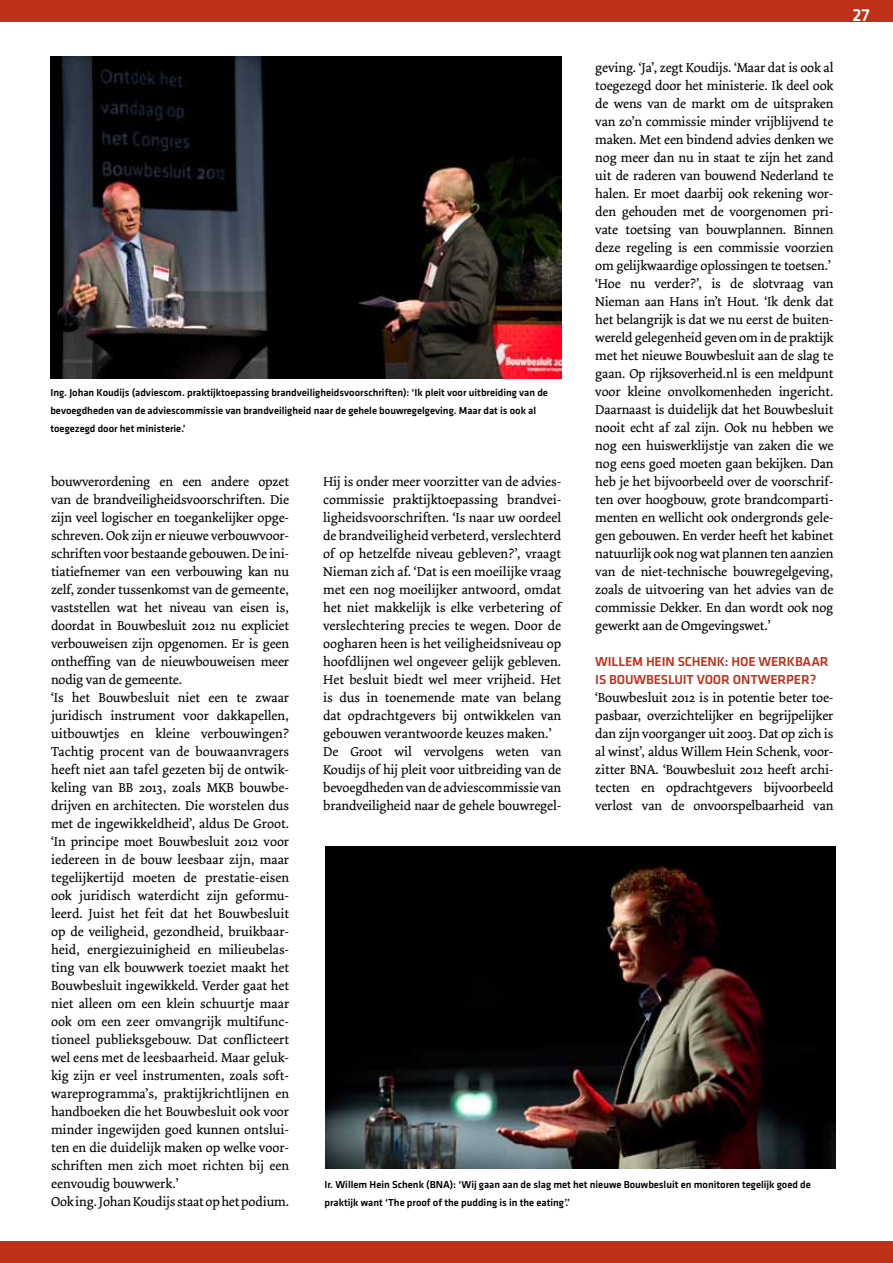
<style>
.page{position:relative;width:893px;height:1263px;background:#fff}
.page>*{position:absolute;margin:0;border:0;box-sizing:border-box;transform-origin:0 0}
.t1{font:500 18px "Klavika";color:#fff}
.t2{font:13.5px/18px "Dolly";letter-spacing:-.01em;color:#000}
.t3{font:500 13.5px "Klavika";letter-spacing:-.01em;color:#c0311a}
.t4{font:500 10.5px/18px "Klavika";color:#000}
</style>
<div class="page">
<div style="left:0;top:0;width:893px;height:21px;background:#c0311a"></div>
<div style="left:0;top:1242px;width:893px;height:21px;background:#c0311a"></div>
<img style="left:325px;top:846px;width:511px;height:322px">
<img style="left:51px;top:57px;width:511px;height:321px">
<p class="t2" style="left:595px;top:59px;width:240px">geving. ‘Ja’, zegt Koudijs. ‘Maar dat is ook al toegezegd door het ministerie. Ik deel ook de wens van de markt om de uitspraken van zo’n commissie minder vrijblijvend te maken. Met een bindend advies denken we nog meer dan nu in staat te zijn het zand uit de raderen van bouwend Nederland te halen. Er moet daarbij ook rekening wor&shy;den gehouden met de voorgenomen pri&shy;vate toetsing van bouwplannen. Binnen deze regeling is een commissie voorzien om gelijkwaardige oplossingen te toetsen.’ ‘Hoe nu verder?’, is de slotvraag van Nieman aan Hans in’t Hout. ‘Ik denk dat het belangrijk is dat we nu eerst de buiten&shy;wereld gelegenheid geven om in de praktijk met het nieuwe Bouwbesluit aan de slag te gaan. Op rijksoverheid.nl is een meldpunt voor kleine onvolkomenheden ingericht.<br>Daarnaast is duidelijk dat het Bouwbesluit nooit echt af zal zijn. Ook nu hebben we nog een huiswerklijstje van zaken die we nog eens goed moeten gaan bekijken. Dan heb je het bijvoorbeeld over de voorschrif&shy;ten over hoogbouw, grote brandcomparti&shy;menten en wellicht ook ondergronds gele&shy;gen gebouwen. En verder heeft het kabinet natuurlijk ook nog wat plannen ten aanzien van de niet-technische bouwregelgeving, zoals de uitvoering van het advies van de commissie Dekker. En dan wordt ook nog gewerkt aan de Omgevingswet.’</p>
<p class="t3" style="left:595px;top:654px;width:21px">Willem</p>
<p class="t3" style="left:646px;top:654px;width:94px">Hein Schenk: hoe</p>
<p class="t3" style="left:758px;top:654px;width:11px">wer</p>
<p class="t3" style="left:787px;top:654px;width:39px">kbaar</p>
<p class="t3" style="left:595px;top:672px;width:31px">is Bouwbeslui</p>
<p class="t3" style="left:687px;top:672px;width:28px">t voor</p>
<p class="t3" style="left:733px;top:672px;width:36px">ontwer</p>
<p class="t3" style="left:786px;top:672px;width:32px">per?</p>
<p class="t2" style="left:595px;top:688px;width:240px;text-align:justify">‘Bouwbesluit 2012 is in potentie beter toe&shy;pasbaar, overzichtelijker en begrijpelijker dan zijn voorganger uit 2003. Dat op zich is al winst’, aldus Willem Hein Schenk, voor&shy;zitter BNA. ‘Bouwbesluit 2012 heeft archi&shy;tecten en opdrachtgevers bijvoorbeeld verlost van de onvoorspelbaarheid van</p>
<p class="t4" style="left:50px;top:384px;width:499px">Ing. Johan Koudijs (adviescom. praktijktoepassing brandveiligheidsvoorschriften): ‘Ik pleit voor uitbreiding van de bevoegdheden van de adviescommissie van brandveiligheid naar de gehele bouwregelgeving. Maar dat is ook al toegezegd door het ministerie.’</p>
<p class="t2" style="left:51px;top:473px;width:240px">bouwverordening en een andere opzet van de brandveiligheidsvoorschriften. Die zijn veel logischer en toegankelijker opge&shy;schreven. Ook zijn er nieuwe verbouwvoor&shy;schriften voor bestaande gebouwen. De ini&shy;tiatiefnemer van een verbouwing kan nu zelf, zonder tussenkomst van de gemeente, vaststellen wat het niveau van eisen is, doordat in Bouwbesluit 2012 nu expliciet verbouweisen zijn opgenomen. Er is geen ontheffing van de nieuwbouweisen meer nodig van de gemeente.<br>‘Is het Bouwbesluit niet een te zwaar juridisch instrument voor dakkapellen, uitbouwtjes en kleine verbouwingen?<br>Tachtig procent van de bouwaanvragers heeft niet aan tafel gezeten bij de ontwik&shy;keling van BB 2013, zoals MKB bouwbe&shy;drijven en architecten. Die worstelen dus met de ingewikkeldheid’, aldus De Groot. ‘In principe moet Bouwbesluit 2012 voor iedereen in de bouw leesbaar zijn, maar tegelijkertijd moeten de prestatie-eisen ook juridisch waterdicht zijn geformu&shy;leerd. Juist het feit dat het Bouwbesluit op de veiligheid, gezondheid, bruikbaar&shy;heid, energiezuinigheid en milieubelas&shy;ting van elk bouwwerk toeziet maakt het Bouwbesluit ingewikkeld. Verder gaat het niet alleen om een klein schuurtje maar ook om een zeer omvangrijk multifunc&shy;tioneel publieksgebouw. Dat conflicteert wel eens met de leesbaarheid. Maar geluk&shy;kig zijn er veel instrumenten, zoals soft&shy;wareprogramma’s, praktijkrichtlijnen en handboeken die het Bouwbesluit ook voor minder ingewijden goed kunnen ontslui&shy;ten en die duidelijk maken op welke voor&shy;schriften men zich moet richten bij een eenvoudig bouwwerk.’<br>Ook ing. Johan Koudijs staat op het podium.</p>
<p class="t2" style="left:323px;top:473px;width:240px">Hij is onder meer voorzitter van de advies&shy;commissie praktijktoepassing brandvei&shy;ligheidsvoorschriften. ‘Is naar uw oordeel de brandveiligheid verbeterd, verslechterd of op hetzelfde niveau gebleven?’, vraagt Nieman zich af. ‘Dat is een moeilijke vraag met een nog moeilijker antwoord, omdat het niet makkelijk is elke verbetering of verslechtering precies te wegen. Door de oogharen heen is het veiligheidsniveau op hoofdlijnen wel ongeveer gelijk gebleven.<br>Het besluit biedt wel meer vrijheid. Het is dus in toenemende mate van belang dat opdrachtgevers bij ontwikkelen van gebouwen verantwoorde keuzes maken.’ De Groot wil vervolgens weten van Koudijs of hij pleit voor uitbreiding van de bevoegdheden van de adviescommissie van brandveiligheid naar de gehele bouwregel-</p>
<p class="t4" style="left:325px;top:1176px;width:488px">Ir. Willem Hein Schenk (BNA): ‘Wij gaan aan de slag met het nieuwe Bouwbesluit en monitoren tegelijk goed de praktijk want ‘The proof of the pudding is in the eating’.’</p>
<h1 class="t1" style="left:852px;top:6px;width:19px">27</h1>
</div>
